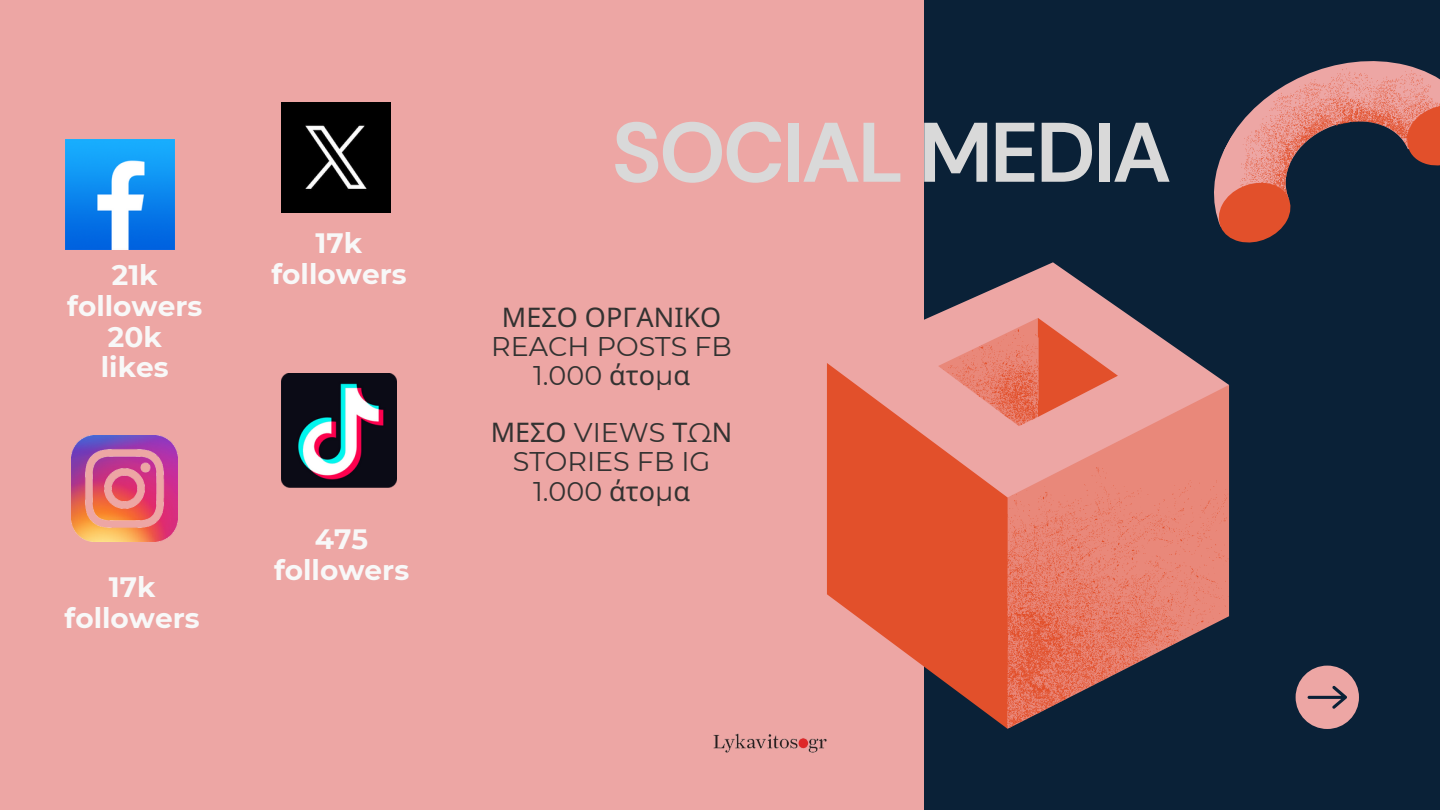
<style>
.page{position:relative;width:1440px;height:810px;background:#0a2137}
.page>*{position:absolute;margin:0;border:0;box-sizing:border-box;transform-origin:0 0}
.t1{font:700 84.3px "DM Sans";letter-spacing:-.035em;color:#d9d9d9}
.t2{font:700 28px "Montserrat";color:#f8f8f8}
.t3{font:27px/29.2px "Montserrat";color:#333231;text-align:center}
.t4{font:27px "Noto Sans";color:#333231}
.s1{font-family:"Noto Sans"}
.s2{font-family:"Montserrat"}
</style>
<div class="page">
<div style="left:0;top:0;width:924px;height:810px;background:#eda6a4"></div>
<svg style="left:1296px;top:666px;width:63px;height:63px"></svg>
<svg style="left:928px;top:262px;width:205px;height:56px"></svg>
<svg style="left:827px;top:318px;width:402px;height:411px"></svg>
<svg style="left:1198px;top:61px;width:242px;height:261px"></svg>
<img style="left:65px;top:140px;width:110px;height:109px">
<img style="left:71px;top:436px;width:106px;height:105px">
<img style="left:281px;top:373px;width:115px;height:115px">
<img style="left:281px;top:103px;width:110px;height:109px">
<img style="left:713px;top:733px;width:114px;height:20px">
<p class="t2" style="left:112px;top:258px;width:47px">21k</p>
<p class="t2" style="left:67px;top:289px;width:137px">followers</p>
<p class="t2" style="left:108px;top:320px;width:56px">20k</p>
<p class="t2" style="left:101px;top:350px;width:69px">likes</p>
<p class="t2" style="left:109px;top:570px;width:48px">17k</p>
<p class="t2" style="left:65px;top:600px;width:137px">followers</p>
<p class="t2" style="left:316px;top:226px;width:48px">17k</p>
<p class="t2" style="left:271px;top:257px;width:137px">followers</p>
<p class="t2" style="left:315px;top:522px;width:55px">475</p>
<p class="t2" style="left:274px;top:553px;width:137px">followers</p>
<p class="t1" style="left:612px;top:98px;width:561px">SOCIAL MEDIA</p>
<p class="t4" style="left:502px;top:298px;width:221px">ΜΕΣΟ ΟΡΓΑΝΙΚΟ</p>
<p class="t3" style="left:491px;top:332px;width:242px">REACH POSTS FB<br>1.000 <span class="s1">άτο</span>μ<span class="s1">α</span></p>
<p class="t4" style="left:491px;top:413px;width:243px">ΜΕΣΟ <span class="s2">VIEWS</span> Τ<span class="s2">Ω</span>Ν</p>
<p class="t3" style="left:513px;top:447px;width:199px">STORIES FB IG<br>1.000 <span class="s1">άτο</span>μ<span class="s1">α</span></p>
</div>
